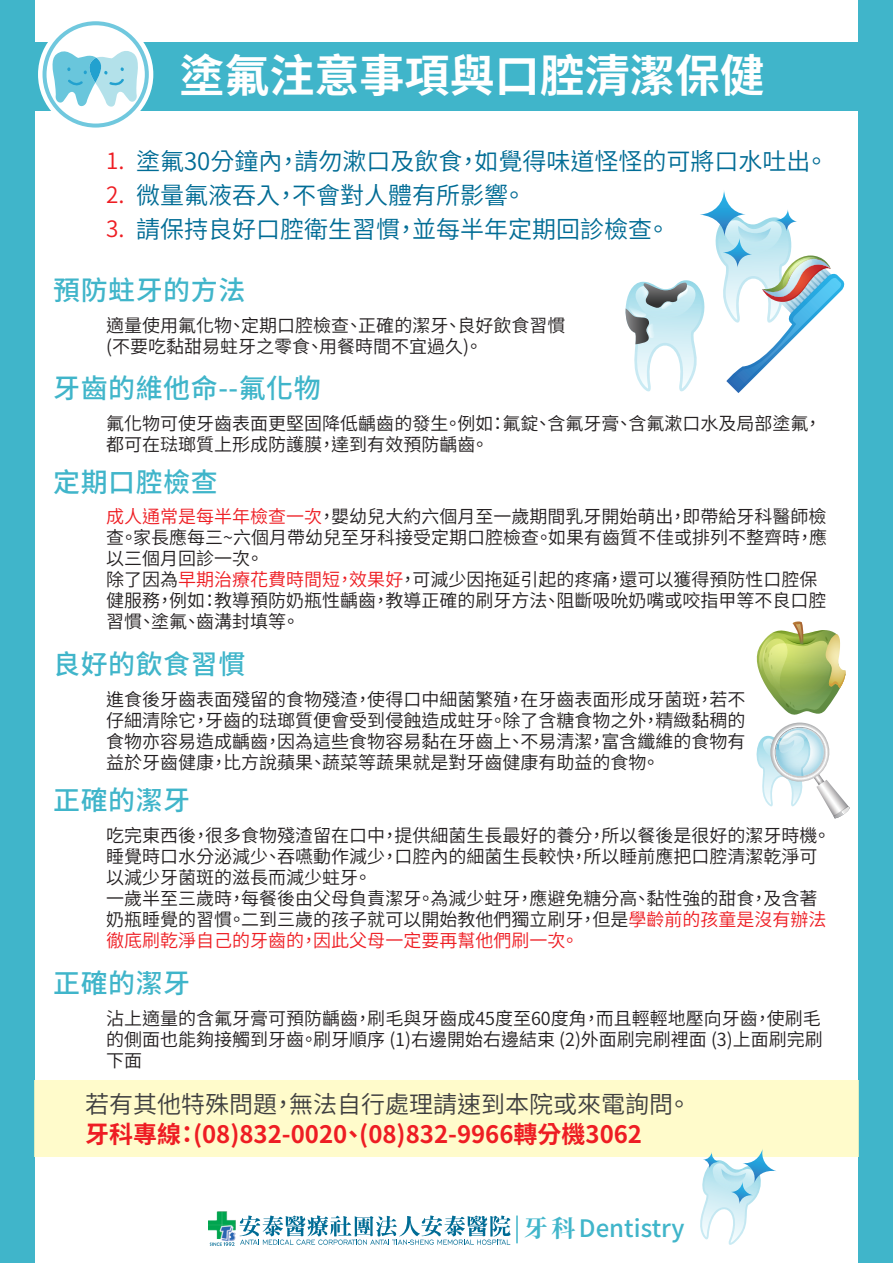
<style>
.page{position:relative;width:893px;height:1263px;background:#fff}
.page>*{position:absolute;margin:0;border:0;box-sizing:border-box;transform-origin:0 0}
.t1{font:700 45px "Noto Sans CJ Ktc";color:#fff}
.t2{font:500 27px "Noto Sans CJ Ktc";letter-spacing:.02em;color:#40b5ca}
.t3{font:600 24px "Noto Sans CJ Ktc";color:#006c95}
.t4{font:700 24px "Noto Sans CJ Ktc";color:#ee1d23}
.t5{font:600 24px "Noto Sans CJ Ktc";color:#3e3e3f}
.t6{font:500 24px "Noto Sans CJ Ktc";color:#40b5ca}
.t7{font:600 18px/21px "Noto Sans CJ Ktc";color:#231f20}
.s1{font-size:22.5px;color:#ee1d23}
.s2{color:#ee1d23}
.s3{font-family:"Noto Serif CJ Ktc";font-weight:700}
</style>
<div class="page">
<div style="left:0;top:43px;width:893px;height:68px;background:#40b5ca"></div>
<div style="left:859px;top:0;width:34px;height:1263px;background:#40b5ca"></div>
<div style="left:0;top:0;width:34px;height:1263px;background:#40b5ca"></div>
<img style="left:208px;top:1212px;width:20px;height:19px">
<svg style="left:210px;top:1215px;width:300px;height:31px"></svg>
<hr style="left:516px;top:1215px;width:2px;height:28px;background:#40b5ca">
<svg style="left:700px;top:190px;width:46px;height:46px"></svg>
<svg style="left:756px;top:621px;width:94px;height:197px"></svg>
<div style="left:34px;top:1080px;width:825px;height:77px;background:#fffbcb"></div>
<div style="left:38px;top:17px;width:115px;height:115px;border:9px solid #fff;border-radius:50%"></div>
<svg style="left:43px;top:21px;width:106px;height:107px"></svg>
<svg style="left:700px;top:1149px;width:76px;height:96px"></svg>
<svg style="left:625px;top:209px;width:220px;height:184px"></svg>
<h1 class="t1" style="left:180px;top:50px;width:587px">塗氟注意事項與口腔清潔保健</h1>
<h3 class="t3" style="left:106px;top:148px;width:724px"><span class="s1">1.</span> 塗氟30分鐘內，請勿漱口及飲食，如覺得味道怪怪的可將口水吐出。</h3>
<h3 class="t3" style="left:106px;top:182px;width:421px"><span class="s1">2.</span> 微量氟液吞入，不會對人體有所影響。</h3>
<h3 class="t3" style="left:106px;top:216px;width:565px"><span class="s1">3.</span> 請保持良好口腔衛生習慣，並每半年定期回診檢查。</h3>
<h2 class="t2" style="left:53px;top:275px;width:194px">預防蛀牙的方法</h2>
<p class="t7" style="left:106px;top:315px;width:461px">適量使用氟化物、定期口腔檢查、正確的潔牙、良好飲食習慣(不要吃黏甜易蛀牙之零食、用餐時間不宜過久)。</p>
<h2 class="t2" style="left:53px;top:373px;width:269px">牙齒的維他命--氟化物</h2>
<p class="t7" style="left:106px;top:413px;width:717px">氟化物可使牙齒表面更堅固降低齲齒的發生。例如：氟錠、含氟牙膏、含氟漱口水及局部塗氟，都可在琺瑯質上形成防護膜，達到有效預防齲齒。</p>
<h2 class="t2" style="left:53px;top:466px;width:166px">定期口腔檢查</h2>
<p class="t7" style="left:106px;top:506px;width:722px"><span class="s2">成人通常是每半年檢查一次</span>，嬰幼兒大約六個月至一歲期間乳牙開始萌出，即帶給牙科醫師檢查。家長應每三~六個月帶幼兒至牙科接受定期口腔檢查。如果有齒質不佳或排列不整齊時，應以三個月回診一次。<br>除了因為<span class="s2">早期治療花費時間短，效果好</span>，可減少因拖延引起的疼痛，還可以獲得預防性口腔保健服務，例如：教導預防奶瓶性齲齒，教導正確的刷牙方法、阻斷吸吮奶嘴或咬指甲等不良口腔習慣、塗氟、齒溝封填等。</p>
<h2 class="t2" style="left:53px;top:649px;width:194px">良好的飲食習慣</h2>
<p class="t7" style="left:106px;top:689px;width:641px;text-align:justify">進食後牙齒表面殘留的食物殘渣，使得口中細菌繁殖，在牙齒表面形成牙菌斑，若不仔細清除它，牙齒的琺瑯質便會受到侵蝕造成蛀牙。除了含糖食物之外，精緻黏稠的食物亦容易造成齲齒，因為這些食物容易黏在牙齒上、不易清潔，富含纖維的食物有益於牙齒健康，比方說蘋果、蔬菜等蔬果就是對牙齒健康有助益的食物。</p>
<h2 class="t2" style="left:53px;top:785px;width:139px">正確的潔牙</h2>
<p class="t7" style="left:106px;top:825px;width:726px">吃完東西後，很多食物殘渣留在口中，提供細菌生長最好的養分，所以餐後是很好的潔牙時機。睡覺時口水分泌減少、吞嚥動作減少，口腔內的細菌生長較快，所以睡前應把口腔清潔乾淨可以減少牙菌斑的滋長而減少蛀牙。<br>一歲半至三歲時，每餐後由父母負責潔牙。為減少蛀牙，應避免糖分高、黏性強的甜食，及含著奶瓶睡覺的習慣。二到三歲的孩子就可以開始教他們獨立刷牙，但是<span class="s2">學齡前的孩童是沒有辦法徹底刷乾淨自己的牙齒的，因此父母一定要再幫他們刷一次。</span></p>
<h2 class="t2" style="left:53px;top:968px;width:139px">正確的潔牙</h2>
<p class="t7" style="left:106px;top:1008px;width:718px;text-align:justify">沾上適量的含氟牙膏可預防齲齒，刷毛與牙齒成45度至60度角，而且輕輕地壓向牙齒，使刷毛的側面也能夠接觸到牙齒。刷牙順序 (1)右邊開始右邊結束 (2)外面刷完刷裡面 (3)上面刷完刷下面</p>
<h3 class="t5" style="left:85px;top:1090px;width:607px">若有其他特殊問題，無法自行處理請速到本院或來電詢問。</h3>
<h3 class="t4" style="left:85px;top:1120px;width:559px">牙科專線：(08)832-0020、(08)832-9966轉分機3062</h3>
<h3 class="t6" style="left:524px;top:1214px;width:162px"><span class="s3">牙科</span>Dentistry</h3>
</div>
